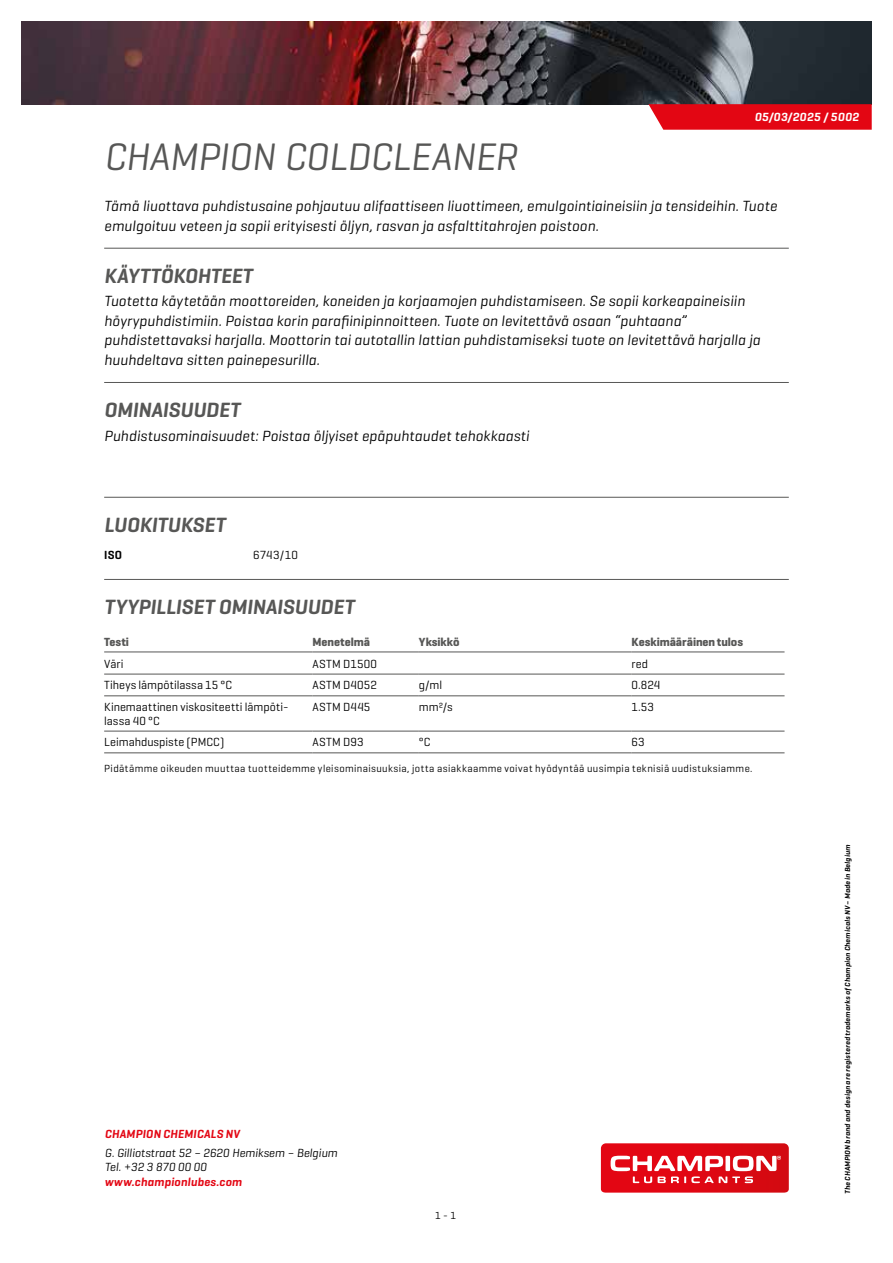
<style>
.page{position:relative;width:893px;height:1263px;background:#fff}
.page>*{position:absolute;margin:0;border:0;box-sizing:border-box;transform-origin:0 0}
.t1{font:italic 39px "Geogrotesque";letter-spacing:-.005em;color:#575756}
.t2{font:italic 600 21px "Geogrotesque";color:#575756}
.t3{font:italic 15px/19.5px "Geogrotesque";letter-spacing:.01em;color:#000}
.t4{font:12px/13.5px "Geogrotesque";letter-spacing:.01em;color:#000}
.t5{font:italic 12px/14.4px "Geogrotesque";color:#000}
.t6{font:italic 600 12px "Geogrotesque";letter-spacing:.015em;color:#e30613}
.t7{font:700 12px "Geogrotesque";letter-spacing:-.005em;color:#575756}
.t8{font:italic 600 12px "Geogrotesque";letter-spacing:.035em;color:#fff}
.t9{font:600 12px "Geogrotesque";color:#000}
.t10{font:10.5px "Geogrotesque";letter-spacing:.035em;color:#000}
.t11{font:italic 600 7.5px "Geogrotesque";letter-spacing:.025em;color:#000}
</style>
<div class="page">
<svg style="left:601px;top:1143px;width:188px;height:49px;background:#e43740"></svg>
<img style="left:21px;top:21px;width:851px;height:83px">
<svg style="left:648px;top:104px;width:224px;height:26px;background:#e3121e"></svg>
<hr style="left:104px;top:248px;width:685px;height:1px;background:#575756">
<hr style="left:104px;top:382px;width:685px;height:1px;background:#575756">
<hr style="left:104px;top:497px;width:685px;height:1px;background:#575756">
<hr style="left:104px;top:579px;width:685px;height:1px;background:#575756">
<hr style="left:104px;top:651px;width:209px;height:1px;background:#575756">
<hr style="left:313px;top:651px;width:106px;height:1px;background:#575756">
<hr style="left:419px;top:651px;width:212px;height:1px;background:#575756">
<hr style="left:631px;top:651px;width:153px;height:1px;background:#575756">
<hr style="left:104px;top:674px;width:209px;height:1px;background:#575756">
<hr style="left:313px;top:674px;width:106px;height:1px;background:#575756">
<hr style="left:419px;top:674px;width:212px;height:1px;background:#575756">
<hr style="left:631px;top:674px;width:153px;height:1px;background:#575756">
<hr style="left:104px;top:695px;width:209px;height:1px;background:#575756">
<hr style="left:313px;top:695px;width:106px;height:1px;background:#575756">
<hr style="left:419px;top:695px;width:212px;height:1px;background:#575756">
<hr style="left:631px;top:695px;width:153px;height:1px;background:#575756">
<hr style="left:104px;top:731px;width:209px;height:1px;background:#575756">
<hr style="left:313px;top:731px;width:106px;height:1px;background:#575756">
<hr style="left:419px;top:731px;width:212px;height:1px;background:#575756">
<hr style="left:631px;top:731px;width:153px;height:1px;background:#575756">
<hr style="left:104px;top:752px;width:209px;height:1px;background:#575756">
<hr style="left:313px;top:752px;width:106px;height:1px;background:#575756">
<hr style="left:419px;top:752px;width:212px;height:1px;background:#575756">
<hr style="left:631px;top:752px;width:153px;height:1px;background:#575756">
<p class="t8" style="left:755px;top:110px;width:106px">05/03/2025 / 5002</p>
<h1 class="t1" style="left:104px;top:133px;width:415px">CHAMPION COLDCLEANER</h1>
<p class="t3" style="left:104px;top:196px;width:674px">Tämä liuottava puhdistusaine pohjautuu alifaattiseen liuottimeen, emulgointiaineisiin ja tensideihin. Tuote emulgoituu veteen ja sopii erityisesti öljyn, rasvan ja asfalttitahrojen poistoon.</p>
<h2 class="t2" style="left:104px;top:262px;width:150px">KÄYTTÖKOHTEET</h2>
<p class="t3" style="left:104px;top:291px;width:658px">Tuotetta käytetään moottoreiden, koneiden ja korjaamojen puhdistamiseen. Se sopii korkeapaineisiin höyrypuhdistimiin. Poistaa korin parafiinipinnoitteen. Tuote on levitettävä osaan “puhtaana” puhdistettavaksi harjalla. Moottorin tai autotallin lattian puhdistamiseksi tuote on levitettävä harjalla ja huuhdeltava sitten painepesurilla.</p>
<h2 class="t2" style="left:104px;top:397px;width:137px">OMINAISUUDET</h2>
<p class="t3" style="left:104px;top:425px;width:427px">Puhdistusominaisuudet: Poistaa öljyiset epäpuhtaudet tehokkaasti</p>
<h2 class="t2" style="left:104px;top:511px;width:123px">LUOKITUKSET</h2>
<p class="t9" style="left:104px;top:548px;width:19px">ISO</p>
<p class="t4" style="left:253px;top:548px;width:47px">6743/10</p>
<h2 class="t2" style="left:104px;top:594px;width:252px">TYYPILLISET OMINAISUUDET</h2>
<p class="t7" style="left:104px;top:634px;width:26px">Testi</p>
<p class="t7" style="left:313px;top:634px;width:59px">Menetelmä</p>
<p class="t7" style="left:419px;top:634px;width:42px">Yksikkö</p>
<p class="t7" style="left:631px;top:634px;width:113px">Keskimääräinen tulos</p>
<p class="t4" style="left:104px;top:656px;width:21px">Väri</p>
<p class="t4" style="left:313px;top:656px;width:66px">ASTM D1500</p>
<p class="t4" style="left:631px;top:656px;width:18px">red</p>
<p class="t4" style="left:104px;top:678px;width:130px">Tiheys lämpötilassa 15 °C</p>
<p class="t4" style="left:313px;top:678px;width:66px">ASTM D4052</p>
<p class="t4" style="left:419px;top:678px;width:25px">g/ml</p>
<p class="t4" style="left:631px;top:678px;width:30px">0.824</p>
<p class="t4" style="left:104px;top:700px;width:186px">Kinemaattinen viskositeetti lämpöti&shy;lassa 40 °C</p>
<p class="t4" style="left:313px;top:700px;width:59px">ASTM D445</p>
<p class="t4" style="left:419px;top:700px;width:35px">mm²/s</p>
<p class="t4" style="left:631px;top:700px;width:24px">1.53</p>
<p class="t4" style="left:104px;top:735px;width:122px">Leimahduspiste (PMCC)</p>
<p class="t4" style="left:313px;top:735px;width:53px">ASTM D93</p>
<p class="t4" style="left:419px;top:735px;width:13px">°C</p>
<p class="t4" style="left:631px;top:735px;width:15px">63</p>
<p class="t10" style="left:104px;top:762px;width:650px">Pidätämme oikeuden muuttaa tuotteidemme yleisominaisuuksia, jotta asiakkaamme voivat hyödyntää uusimpia teknisiä uudistuksiamme.</p>
<p class="t6" style="left:105px;top:1126px;width:136px">CHAMPION CHEMICALS NV</p>
<p class="t5" style="left:105px;top:1145px;width:234px">G. Gilliotstraat 52 – 2620 Hemiksem – Belgium<br>Tel. +32 3 870 00 00</p>
<p class="t6" style="left:105px;top:1174px;width:139px">www.championlubes.com</p>
<p class="t10" style="left:435px;top:1209px;width:23px">1 - 1</p>
<p class="t11" style="left:843px;top:1194px;width:351px;rotate:-90deg">The CHAMPION brand and design are registered trademarks of Champion Chemicals NV – Made in Belgium</p>
</div>
